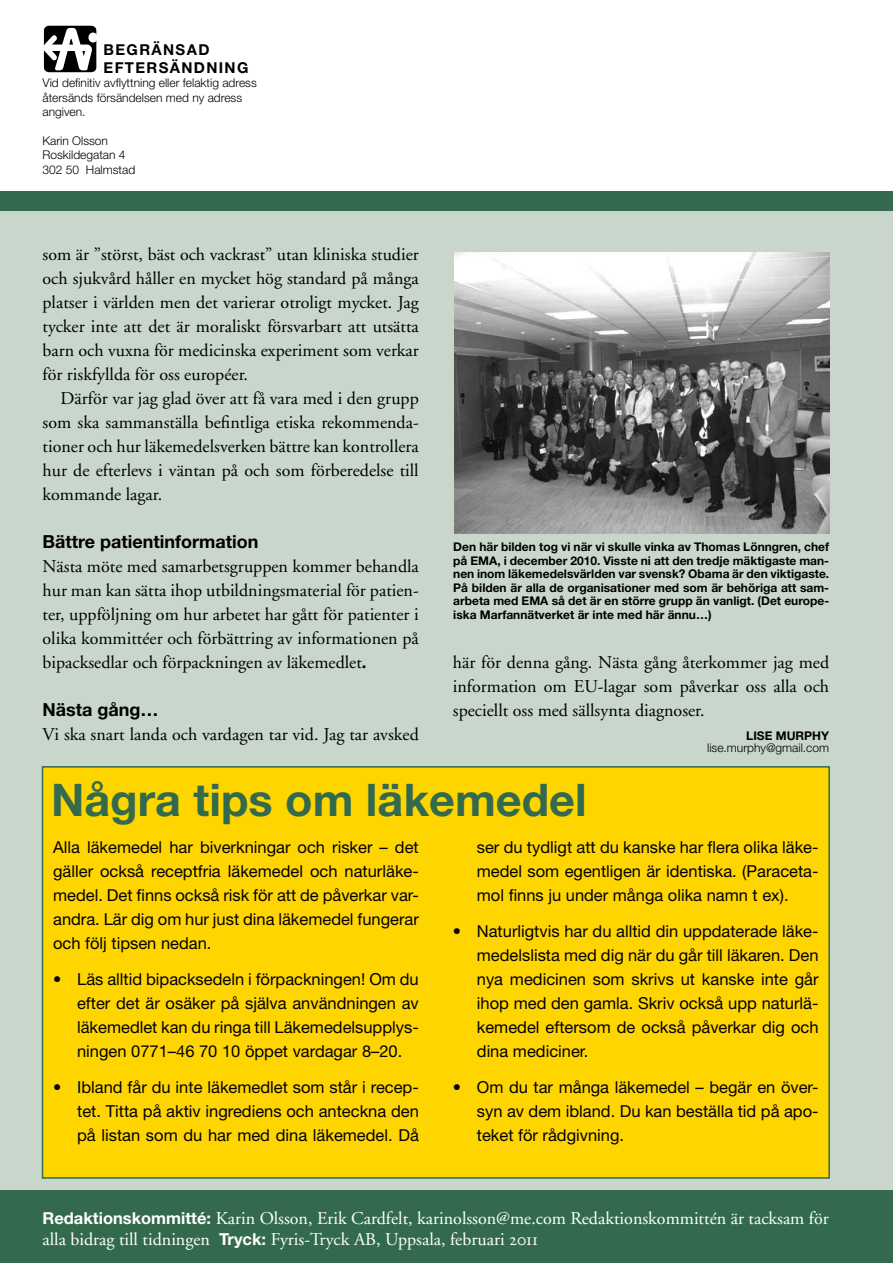
<style>
.page{position:relative;width:893px;height:1263px;background:#fff}
.page>*{position:absolute;margin:0;border:0;box-sizing:border-box;transform-origin:0 0}
.t1{font:700 45px "Helvetica Neue";color:#336a4d}
.t2{font:18px/24px "Adobe Garamond";color:#000;text-align:justify}
.t3{font:18px/21px "Adobe Garamond";color:#fff}
.t4{font:700 18px "Helvetica Neue";color:#000}
.t5{font:16.5px/24px "Helvetica Neue";color:#000;text-align:justify}
.t6{font:700 15px/18px "Helvetica Neue";color:#000}
.t7{font:700 12px/13.5px "Helvetica Neue";color:#000;text-align:justify}
.t8{font:300 12px/14.4px "Helvetica Neue";color:#000}
.s1{font-weight:700}
.s2{font-family:"Helvetica Neue";font-weight:700;font-size:16.5px}
.s3{font-family:"Adobe Garamond Exp"}
</style>
<div class="page">
<div style="left:0;top:191px;width:893px;height:1015px;background:#c8d6cc"></div>
<div style="left:42px;top:766px;width:788px;height:413px;background:#ffd500;border:2px solid #336a4d"></div>
<div style="left:0;top:1191px;width:893px;height:72px;background:#336a4d"></div>
<div style="left:0;top:191px;width:893px;height:20px;background:#336a4d"></div>
<div style="left:44px;top:26px;width:52px;height:46px;background:#000;border-radius:5px"></div>
<svg style="left:43px;top:28px;width:52px;height:44px"></svg>
<img style="left:455px;top:252px;width:374px;height:281px">
<p class="t6" style="left:104px;top:40px;width:25px">Begränsad eftersändning</p>
<p class="t8" style="left:43px;top:76px;width:216px">Vid definitiv avflyttning eller felaktig adress återsänds försändelsen med ny adress angiven.</p>
<p class="t8" style="left:43px;top:133px;width:94px">Karin Olsson<br>Roskildegatan 4<br>302 50 Halmstad</p>
<p class="t2" style="left:43px;top:243px;width:378px">som är ”störst, bäst och vackrast” utan kliniska studier och sjukvård håller en mycket hög standard på många platser i världen men det varierar otroligt mycket. Jag tycker inte att det är moraliskt försvarbart att utsätta barn och vuxna för medicinska experiment som verkar för riskfyllda för oss européer.</p>
<p class="t2" style="left:43px;top:387px;width:378px;text-indent:18px">Därför var jag glad över att få vara med i den grupp som ska sammanställa befintliga etiska rekommenda&shy;tioner och hur läkemedelsverken bättre kan kontrollera hur de efterlevs i väntan på och som förberedelse till kommande lagar.</p>
<p class="t4" style="left:43px;top:530px;width:217px">Bättre patientinformation</p>
<p class="t2" style="left:43px;top:555px;width:378px">Nästa möte med samarbetsgruppen kommer behandla hur man kan sätta ihop utbildningsmaterial för patien&shy;ter, uppföljning om hur arbetet har gått för patienter i olika kommittéer och förbättring av informationen på bipacksedlar och förpackningen av läkemedlet<span class="s1">.</span></p>
<p class="t4" style="left:43px;top:698px;width:118px">Nästa gång…</p>
<p class="t2" style="left:43px;top:723px;width:378px">Vi ska snart landa och vardagen tar vid. Jag tar avsked</p>
<p class="t7" style="left:453px;top:540px;width:377px">Den här bilden tog vi när vi skulle vinka av Thomas Lönngren, chef på EMA, i december 2010. Visste ni att den tredje mäktigaste man&shy;nen inom läkemedelsvärlden var svensk? Obama är den viktigaste.<br>På bilden är alla de organisationer med som är behöriga att sam&shy;arbeta med EMA så det är en större grupp än vanligt. (Det europe&shy;iska Marfannätverket är inte med här ännu…)</p>
<p class="t2" style="left:453px;top:651px;width:378px">här för denna gång. Nästa gång återkommer jag med information om EU-lagar som påverkar oss alla och speciellt oss med sällsynta diagnoser.</p>
<p class="t7" style="left:746px;top:729px;width:15px">Lise</p>
<p class="t7" style="left:776px;top:729px;width:21px">Murph</p>
<p class="t7" style="left:821px;top:729px;width:10px">y</p>
<p class="t8" style="left:707px;top:740px;width:124px">lise.murphy@gmail.com</p>
<h1 class="t1" style="left:51px;top:772px;width:537px">Några tips om läkemedel</h1>
<p class="t5" style="left:53px;top:835px;width:367px">Alla läkemedel har biverkningar och risker – det gäller också receptfria läkemedel och naturläke&shy;medel. Det finns också risk för att de påverkar var&shy;andra. Lär dig om hur just dina läkemedel fungerar och följ tipsen nedan.</p>
<p class="t5" style="left:77px;top:967px;width:343px;text-indent:-24px">• Läs alltid bipacksedeln i förpackningen! Om du efter det är osäker på själva användningen av läkemedlet kan du ringa till Läkemedelsupplys&shy;ningen 0771–46 70 10 öppet vardagar 8–20.</p>
<p class="t5" style="left:77px;top:1075px;width:343px;text-indent:-24px">• Ibland får du inte läkemedlet som står i recep&shy;tet. Titta på aktiv ingrediens och anteckna den på listan som du har med dina läkemedel. Då</p>
<p class="t5" style="left:477px;top:835px;width:343px">ser du tydligt att du kanske har flera olika läke&shy;medel som egentligen är identiska. (Paraceta&shy;mol finns ju under många olika namn t ex).</p>
<p class="t5" style="left:477px;top:919px;width:343px;text-indent:-24px">• Naturligtvis har du alltid din uppdaterade läke&shy;medelslista med dig när du går till läkaren. Den nya medicinen som skrivs ut kanske inte går ihop med den gamla. Skriv också upp naturlä&shy;kemedel eftersom de också påverkar dig och dina mediciner.</p>
<p class="t5" style="left:477px;top:1075px;width:343px;text-indent:-24px">• Om du tar många läkemedel – begär en över&shy;syn av dem ibland. Du kan beställa tid på apo&shy;teket för rådgivning.</p>
<p class="t3" style="left:43px;top:1209px;width:788px"><span class="s2">Redaktionskommitté:</span> Karin Olsson, Erik Cardfelt, karinolsson@me.com Redaktionskommittén är tacksam för alla bidrag till tidningen <span class="s2">Tryck:</span> Fyris-Tryck AB, Uppsala, februari <span class="s3">2011</span></p>
</div>
